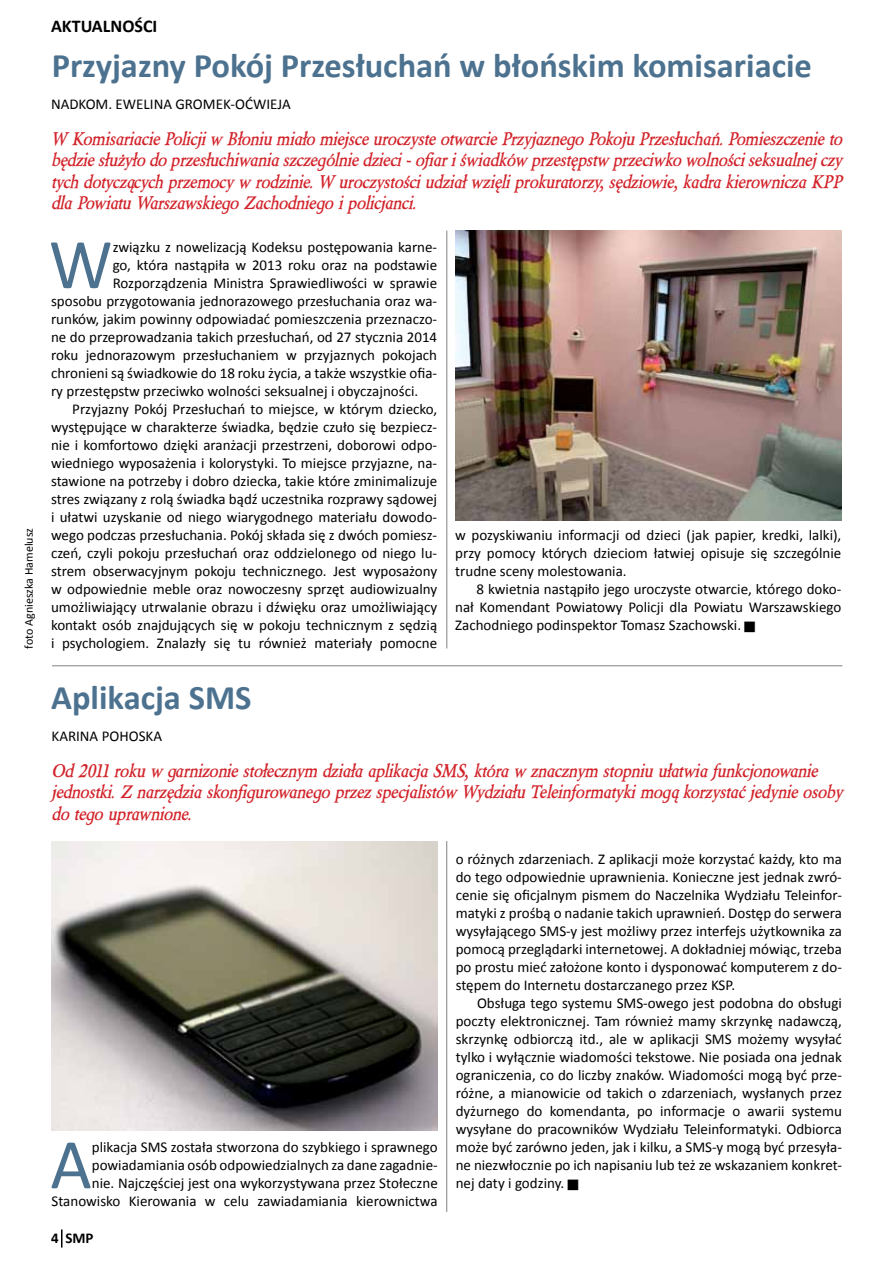
<style>
.page{position:relative;width:893px;height:1263px;background:#fff}
.page>*{position:absolute;margin:0;border:0;box-sizing:border-box;transform-origin:0 0}
.t1{font:71.7px "Calibri";color:#4c7290}
.t2{font:700 34.5px "Calibri";color:#4c7290}
.t3{font:italic 700 18px/21.6px "Berylium";color:#d2232a;text-align:justify}
.t4{font:700 18px "Calibri";color:#000}
.t5{font:15px/18px "Calibri";color:#000;text-align:justify}
.t6{font:700 15px "Calibri";color:#000}
.t7{font:12px "Calibri";color:#000}
</style>
<div class="page">
<svg style="left:61px;top:1229px;width:2px;height:18px"></svg>
<hr style="left:446px;top:231px;width:1px;height:417px;background:#000">
<hr style="left:446px;top:841px;width:1px;height:371px;background:#000">
<img style="left:455px;top:231px;width:386px;height:289px">
<hr style="left:52px;top:665px;width:790px;height:1px;background:#000">
<img style="left:52px;top:841px;width:386px;height:290px">
<p class="t7" style="left:21px;top:648px;width:122px;rotate:-90deg">foto Agnieszka Hamelusz</p>
<p class="t4" style="left:51px;top:15px;width:108px">AKTUALNOŚCI</p>
<h2 class="t2" style="left:52px;top:43px;width:762px">Przyjazny Pokój Przesłuchań w błońskim komisariacie</h2>
<p class="t5" style="left:51px;top:95px;width:241px">NADKOM. EWELINA GROMEK-OĆWIEJA</p>
<p class="t3" style="left:51px;top:128px;width:792px">W Komisariacie Policji w Błoniu miało miejsce uroczyste otwarcie Przyjaznego Pokoju Przesłuchań. Pomieszczenie to będzie służyło do przesłuchiwania szczególnie dzieci - ofiar i świadków przestępstw przeciwko wolności seksualnej czy tych dotyczących przemocy w rodzinie. W uroczystości udział wzięli prokuratorzy, sędziowie, kadra kierownicza KPP dla Powiatu Warszawskiego Zachodniego i policjanci.</p>
<h1 class="t1" style="left:49px;top:219px;width:65px">W</h1>
<p class="t5" style="left:113px;top:238px;width:326px">związku z nowelizacją Kodeksu postępowania karne-</p>
<p class="t5" style="left:113px;top:256px;width:326px">go, która nastąpiła w 2013 roku oraz na podstawie</p>
<p class="t5" style="left:113px;top:274px;width:326px">Rozporządzenia Ministra Sprawiedliwości w sprawie</p>
<p class="t5" style="left:51px;top:292px;width:388px">sposobu przygotowania jednorazowego przesłuchania oraz wa-</p>
<p class="t5" style="left:51px;top:310px;width:388px">runków, jakim powinny odpowiadać pomieszczenia przeznaczo-</p>
<p class="t5" style="left:51px;top:328px;width:388px">ne do przeprowadzania takich przesłuchań, od 27 stycznia 2014</p>
<p class="t5" style="left:51px;top:346px;width:388px">roku jednorazowym przesłuchaniem w przyjaznych pokojach</p>
<p class="t5" style="left:51px;top:364px;width:388px">chronieni są świadkowie do 18 roku życia, a także wszystkie ofia-</p>
<p class="t5" style="left:51px;top:382px;width:369px">ry przestępstw przeciwko wolności seksualnej i obyczajności.</p>
<p class="t5" style="left:72px;top:400px;width:366px">Przyjazny Pokój Przesłuchań to miejsce, w którym dziecko,</p>
<p class="t5" style="left:51px;top:418px;width:388px">występujące w charakterze świadka, będzie czuło się bezpiecz-</p>
<p class="t5" style="left:51px;top:436px;width:388px">nie i komfortowo dzięki aranżacji przestrzeni, doborowi odpo-</p>
<p class="t5" style="left:51px;top:454px;width:388px">wiedniego wyposażenia i kolorystyki. To miejsce przyjazne, na-</p>
<p class="t5" style="left:51px;top:472px;width:388px">stawione na potrzeby i dobro dziecka, takie które zminimalizuje</p>
<p class="t5" style="left:51px;top:490px;width:388px">stres związany z rolą świadka bądź uczestnika rozprawy sądowej</p>
<p class="t5" style="left:51px;top:508px;width:388px">i ułatwi uzyskanie od niego wiarygodnego materiału dowodo-</p>
<p class="t5" style="left:51px;top:526px;width:388px">wego podczas przesłuchania. Pokój składa się z dwóch pomiesz-</p>
<p class="t5" style="left:51px;top:544px;width:388px">czeń, czyli pokoju przesłuchań oraz oddzielonego od niego lu-</p>
<p class="t5" style="left:51px;top:562px;width:388px">strem obserwacyjnym pokoju technicznego. Jest wyposażony</p>
<p class="t5" style="left:51px;top:580px;width:388px">w odpowiednie meble oraz nowoczesny sprzęt audiowizualny</p>
<p class="t5" style="left:51px;top:598px;width:388px">umożliwiający utrwalanie obrazu i dźwięku oraz umożliwiający</p>
<p class="t5" style="left:51px;top:616px;width:388px">kontakt osób znajdujących się w pokoju technicznym z sędzią</p>
<p class="t5" style="left:51px;top:634px;width:388px">i psychologiem. Znalazły się tu również materiały pomocne</p>
<h2 class="t2" style="left:51px;top:675px;width:202px">Aplikacja SMS</h2>
<p class="t5" style="left:52px;top:727px;width:112px">KARINA POHOSKA</p>
<p class="t5" style="left:455px;top:526px;width:388px">w pozyskiwaniu informacji od dzieci (jak papier, kredki, lalki), przy pomocy których dzieciom łatwiej opisuje się szczególnie trudne sceny molestowania.</p>
<p class="t5" style="left:455px;top:580px;width:388px;text-indent:21px">8 kwietnia nastąpiło jego uroczyste otwarcie, którego doko&shy;nał Komendant Powiatowy Policji dla Powiatu Warszawskiego Zachodniego podinspektor Tomasz Szachowski.</p>
<p class="t3" style="left:52px;top:760px;width:792px;text-align:left">Od 2011 roku w garnizonie stołecznym działa aplikacja SMS, która w znacznym stopniu ułatwia funkcjonowanie jednostki. Z narzędzia skonfigurowanego przez specjalistów Wydziału Teleinformatyki mogą korzystać jedynie osoby do tego uprawnione.</p>
<p class="t5" style="left:52px;top:1138px;width:388px;text-align:right">plikacja SMS została stworzona do szybkiego i sprawnego powiadamiania osób odpowiedzialnych za dane zagadnie-<br>nie. Najczęściej jest ona wykorzystywana przez Stołeczne Stanowisko Kierowania w celu zawiadamiania kierownictwa</p>
<h1 class="t1" style="left:50px;top:1119px;width:43px">A</h1>
<p class="t6" style="left:51px;top:1228px;width:44px">4 SMP</p>
<p class="t5" style="left:456px;top:850px;width:388px">o różnych zdarzeniach. Z aplikacji może korzystać każdy, kto ma do tego odpowiednie uprawnienia. Konieczne jest jednak zwró&shy;cenie się oficjalnym pismem do Naczelnika Wydziału Teleinfor&shy;matyki z prośbą o nadanie takich uprawnień. Dostęp do serwera wysyłającego SMS-y jest możliwy przez interfejs użytkownika za pomocą przeglądarki internetowej. A dokładniej mówiąc, trzeba po prostu mieć założone konto i dysponować komputerem z do&shy;stępem do Internetu dostarczanego przez KSP.</p>
<p class="t5" style="left:456px;top:994px;width:388px;text-indent:21px">Obsługa tego systemu SMS-owego jest podobna do obsługi poczty elektronicznej. Tam również mamy skrzynkę nadawczą, skrzynkę odbiorczą itd., ale w aplikacji SMS możemy wysyłać tylko i wyłącznie wiadomości tekstowe. Nie posiada ona jednak ograniczenia, co do liczby znaków. Wiadomości mogą być prze&shy;różne, a mianowicie od takich o zdarzeniach, wysłanych przez dyżurnego do komendanta, po informacje o awarii systemu wysyłane do pracowników Wydziału Teleinformatyki. Odbiorca może być zarówno jeden, jak i kilku, a SMS-y mogą być przesyła&shy;ne niezwłocznie po ich napisaniu lub też ze wskazaniem konkret&shy;nej daty i godziny.</p>
</div>
